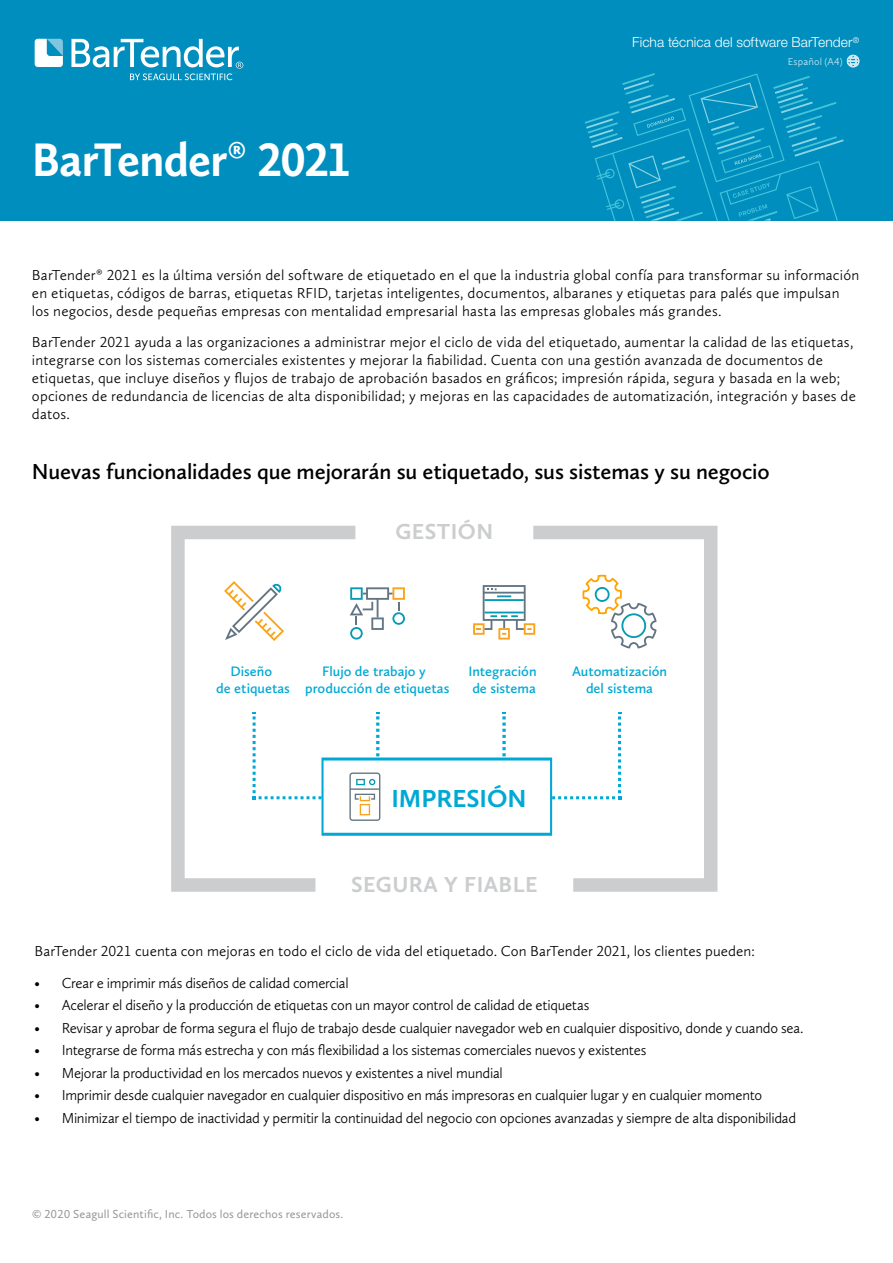
<style>
.page{position:relative;width:893px;height:1263px;background:#fff}
.page>*{position:absolute;margin:0;border:0;box-sizing:border-box;transform-origin:0 0}
.t1{font:700 48.75px "Calluna Sans";letter-spacing:-.02em;color:#fff;scale:.96 1}
.t2{font:700 25.5px "Calluna Sans";color:#00a9d5}
.t3{font:600 22.5px "Calluna Sans";letter-spacing:-.01em;color:#000}
.t4{font:700 22.5px "Calluna Sans";letter-spacing:.02em;color:#cbcdce}
.t5{font:300 15px/18px "Calluna Sans";letter-spacing:.005em;color:#000}
.t6{font:300 15px "Calluna Sans";letter-spacing:-.015em;color:#000}
.t7{font:300 15px "Calluna Sans";letter-spacing:-.02em;color:#000}
.t8{font:600 14.25px/17.1px "Calluna Sans";color:#00a9d5;text-align:center}
.t9{font:300 13.8px "Helvetica Neue LT Std";letter-spacing:.005em;color:#fff}
.t10{font:12px "Calluna Sans";letter-spacing:.01em;color:#939598}
.t11{font:300 10.5px "Calluna Sans";letter-spacing:.015em;color:#fff}
</style>
<div class="page">
<div style="left:0;top:0;width:893px;height:220px;background:#008ebe"></div>
<svg style="left:585px;top:73px;width:259px;height:147px"></svg>
<svg style="left:847px;top:55px;width:12px;height:12px"></svg>
<svg style="left:35px;top:39px;width:28px;height:28px"></svg>
<svg style="left:71px;top:39px;width:172px;height:41px"></svg>
<svg style="left:473px;top:585px;width:60px;height:54px"></svg>
<svg style="left:355px;top:587px;width:50px;height:52px"></svg>
<svg style="left:355px;top:712px;width:178px;height:124px"></svg>
<svg style="left:533px;top:526px;width:184px;height:366px"></svg>
<svg style="left:171px;top:526px;width:184px;height:366px"></svg>
<p class="t9" style="left:632px;top:34px;width:228px">Ficha técnica del software BarTender<sup>®</sup></p>
<h1 class="t1" style="left:32px;top:130px;width:332px">BarTender® 2021</h1>
<p class="t11" style="left:788px;top:55px;width:56px">Español (A4)</p>
<p class="t5" style="left:32px;top:266px;width:829px">BarTender® 2021 es la última versión del software de etiquetado en el que la industria global confía para transformar su información en etiquetas, códigos de barras, etiquetas RFID, tarjetas inteligentes, documentos, albaranes y etiquetas para palés que impulsan los negocios, desde pequeñas empresas con mentalidad empresarial hasta las empresas globales más grandes.</p>
<p class="t5" style="left:32px;top:333px;width:825px">BarTender 2021 ayuda a las organizaciones a administrar mejor el ciclo de vida del etiquetado, aumentar la calidad de las etiquetas, integrarse con los sistemas comerciales existentes y mejorar la fiabilidad. Cuenta con una gestión avanzada de documentos de etiquetas, que incluye diseños y flujos de trabajo de aprobación basados en gráficos; impresión rápida, segura y basada en la web; opciones de redundancia de licencias de alta disponibilidad; y mejoras en las capacidades de automatización, integración y bases de datos.</p>
<h3 class="t3" style="left:32px;top:457px;width:739px">Nuevas funcionalidades que mejorarán su etiquetado, sus sistemas y su negocio</h3>
<h3 class="t4" style="left:395px;top:517px;width:99px">GESTIÓN</h3>
<p class="t8" style="left:216px;top:662px;width:75px">Diseño<br>de etiquetas</p>
<p class="t8" style="left:305px;top:662px;width:146px">Flujo de trabajo y producción de etiquetas</p>
<p class="t8" style="left:572px;top:662px;width:97px">Automatización del sistema</p>
<p class="t8" style="left:468px;top:662px;width:70px;text-align:left">Integración de sistema</p>
<h2 class="t2" style="left:391px;top:782px;width:137px">IMPRESIÓN</h2>
<h3 class="t4" style="left:351px;top:871px;width:188px">SEGURA Y FIABLE</h3>
<p class="t5" style="left:35px;top:942px;width:722px">BarTender 2021 cuenta con mejoras en todo el ciclo de vida del etiquetado. Con BarTender 2021, los clientes pueden:</p>
<p class="t7" style="left:35px;top:973px;width:315px">• Crear e imprimir más diseños de calidad comercial</p>
<p class="t6" style="left:35px;top:996px;width:556px">• Acelerar el diseño y la producción de etiquetas con un mayor control de calidad de etiquetas</p>
<p class="t6" style="left:35px;top:1018px;width:770px">• Revisar y aprobar de forma segura el flujo de trabajo desde cualquier navegador web en cualquier dispositivo, donde y cuando sea.</p>
<p class="t6" style="left:35px;top:1041px;width:613px">• Integrarse de forma más estrecha y con más flexibilidad a los sistemas comerciales nuevos y existentes</p>
<p class="t6" style="left:35px;top:1063px;width:470px">• Mejorar la productividad en los mercados nuevos y existentes a nivel mundial</p>
<p class="t6" style="left:35px;top:1086px;width:729px">• Imprimir desde cualquier navegador en cualquier dispositivo en más impresoras en cualquier lugar y en cualquier momento</p>
<p class="t7" style="left:35px;top:1108px;width:763px">• Minimizar el tiempo de inactividad y permitir la continuidad del negocio con opciones avanzadas y siempre de alta disponibilidad</p>
<p class="t10" style="left:32px;top:1207px;width:313px">© 2020 Seagull Scientific, Inc. Todos los derechos reservados.</p>
</div>
